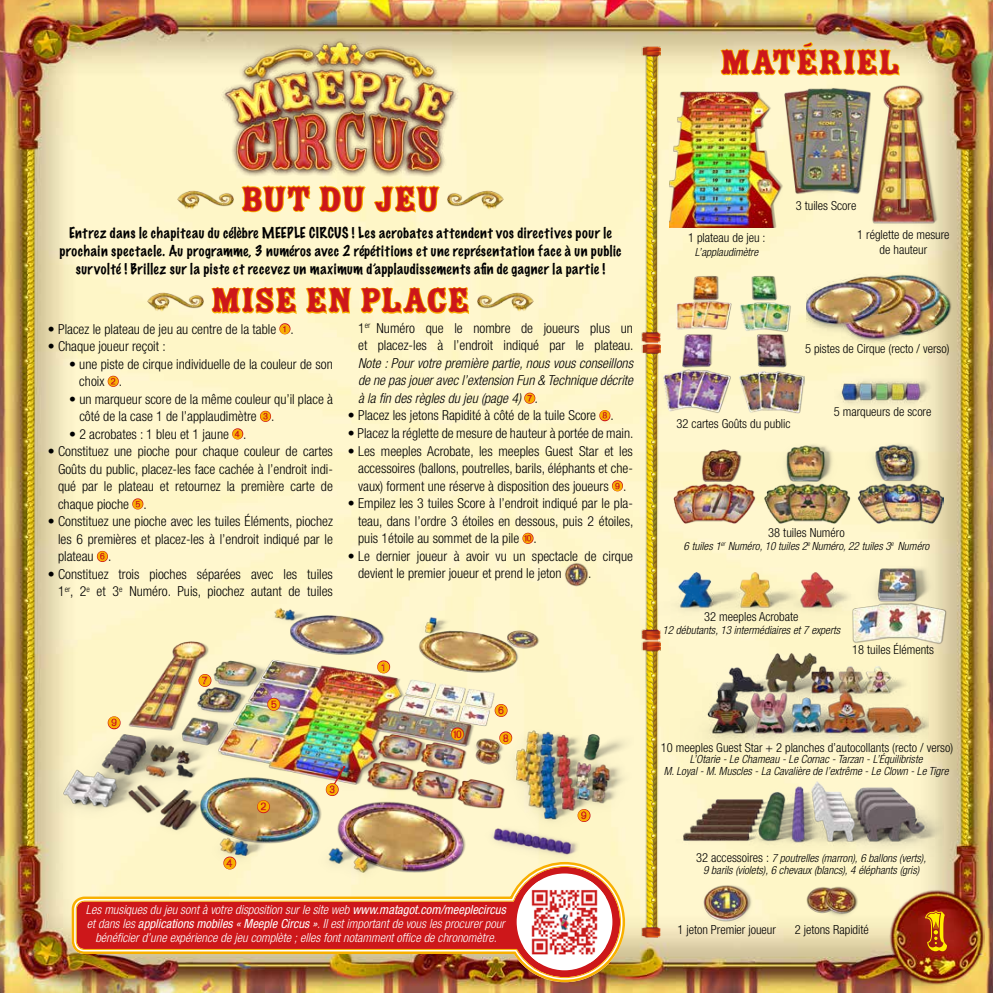
<style>
.page{position:relative;width:993px;height:993px;background:#fff}
.page>*{position:absolute;margin:0;border:0;box-sizing:border-box;transform-origin:0 0}
.t1{font:55px "Zebrawood Std";color:#ffed00}
.t2{font:37.5px "Zebrawood Std Fill";color:#cd171a}
.t3{font:300 condensed 13.75px/17.5px "Helvetica Neue LT Std";color:#000}
.t4{font:100 13.75px/17.5px "Marker Felt";letter-spacing:.035em;color:#000;text-align:center}
.t5{font:italic 300 condensed 13.75px/17.5px "Helvetica Neue LT Std";color:#000;text-align:justify}
.t6{font:300 condensed 12.5px/15px "Helvetica Neue LT Std";color:#000;text-align:center}
.t7{font:italic 300 condensed 12.5px/13.8px "Helvetica Neue LT Std";color:#fff;text-align:center}
.t8{font:italic 300 condensed 11.25px/11.2px "Helvetica Neue LT Std";color:#000;text-align:center}
.s1{color:#f8b000}
.s2{font-weight:400}
.s3{font-style:normal;font-size:12.5px}
</style>
<div class="page">
<img style="left:0;top:0;width:992px;height:992px">
<img style="left:888px;top:888px;width:95px;height:95px">
<img style="left:640px;top:46px;width:20px;height:891px">
<img style="left:221px;top:36px;width:239px;height:140px">
<img style="left:177px;top:191px;width:56px;height:20px">
<svg style="left:240px;top:184px;width:201px;height:30px"></svg>
<img style="left:447px;top:191px;width:56px;height:20px">
<img style="left:147px;top:292px;width:56px;height:20px">
<svg style="left:210px;top:285px;width:87px;height:31px"></svg>
<svg style="left:304px;top:285px;width:49px;height:31px"></svg>
<svg style="left:359px;top:285px;width:111px;height:31px"></svg>
<img style="left:477px;top:292px;width:56px;height:20px">
<svg style="left:278px;top:322px;width:13px;height:13px"></svg>
<svg style="left:107px;top:375px;width:13px;height:12px"></svg>
<svg style="left:259px;top:410px;width:13px;height:12px"></svg>
<svg style="left:231px;top:427px;width:13px;height:13px"></svg>
<svg style="left:131px;top:497px;width:13px;height:13px"></svg>
<svg style="left:96px;top:550px;width:13px;height:12px"></svg>
<svg style="left:523px;top:391px;width:13px;height:13px"></svg>
<svg style="left:598px;top:409px;width:13px;height:13px"></svg>
<svg style="left:611px;top:479px;width:12px;height:13px"></svg>
<svg style="left:521px;top:531px;width:13px;height:13px"></svg>
<svg style="left:718px;top:41px;width:182px;height:37px"></svg>
<img style="left:668px;top:90px;width:116px;height:138px">
<img style="left:663px;top:276px;width:141px;height:137px">
<img style="left:851px;top:563px;width:96px;height:81px">
<img style="left:806px;top:272px;width:147px;height:76px">
<img style="left:834px;top:374px;width:99px;height:45px">
<img style="left:868px;top:84px;width:70px;height:143px">
<img style="left:784px;top:88px;width:85px;height:108px">
<img style="left:673px;top:440px;width:269px;height:83px">
<img style="left:657px;top:572px;width:204px;height:51px">
<img style="left:680px;top:653px;width:247px;height:107px">
<img style="left:675px;top:781px;width:268px;height:75px">
<img style="left:804px;top:884px;width:55px;height:36px">
<img style="left:699px;top:882px;width:55px;height:43px">
<img style="left:57px;top:596px;width:576px;height:286px">
<img style="left:564px;top:562px;width:24px;height:24px">
<img style="left:70px;top:860px;width:556px;height:123px">
<img style="left:75px;top:865px;width:546px;height:113px">
<div style="left:516px;top:873px;width:96px;height:96px;background:#fff;border-radius:50%"></div>
<img style="left:523px;top:880px;width:82px;height:82px">
<svg style="left:376px;top:659px;width:15px;height:15px"></svg>
<svg style="left:256px;top:799px;width:15px;height:14px"></svg>
<svg style="left:222px;top:855px;width:15px;height:15px"></svg>
<svg style="left:266px;top:696px;width:15px;height:15px"></svg>
<svg style="left:493px;top:703px;width:15px;height:14px"></svg>
<svg style="left:198px;top:673px;width:14px;height:14px"></svg>
<svg style="left:498px;top:730px;width:15px;height:15px"></svg>
<svg style="left:107px;top:715px;width:14px;height:15px"></svg>
<svg style="left:576px;top:808px;width:15px;height:14px"></svg>
<svg style="left:450px;top:726px;width:14px;height:15px"></svg>
<svg style="left:325px;top:765px;width:21px;height:31px"></svg>
<h2 class="t2" style="left:719px;top:43px;width:181px">MATÉRIEL</h2>
<h2 class="t2" style="left:241px;top:179px;width:200px">BUT DU JEU</h2>
<p class="t4" style="left:59px;top:224px;width:563px">Entrez dans le chapiteau du célèbre MEEPLE CIRCUS ! Les acrobates attendent vos directives pour le prochain spectacle. Au programme, 3 numéros avec 2 répétitions et une représentation face à un public survolté ! Brillez sur la piste et recevez un maximum d’applaudissements afin de gagner la partie !</p>
<h2 class="t2" style="left:211px;top:281px;width:260px">MISE EN PLACE</h2>
<p class="t3" style="left:48px;top:320px;width:247px">• Placez le plateau de jeu au centre de la table <span class="s1">➊</span>.</p>
<p class="t3" style="left:48px;top:337px;width:119px">• Chaque joueur reçoit :</p>
<p class="t3" style="left:79px;top:355px;width:255px;text-indent:-10px">• une piste de cirque individuelle de la couleur de son choix <span class="s1">➋</span>.</p>
<p class="t3" style="left:79px;top:390px;width:255px;text-indent:-10px">• un marqueur score de la même couleur qu’il place à côté de la case 1 de l’applaudimètre <span class="s1">➌</span>.</p>
<p class="t3" style="left:69px;top:425px;width:179px">• 2 acrobates : 1 bleu et 1 jaune <span class="s1">➍</span>.</p>
<p class="t3" style="left:58px;top:442px;width:276px;text-align:justify;text-indent:-10px">• Constituez une pioche pour chaque couleur de cartes Goûts du public, placez-les face cachée à l’endroit indi&shy;qué par le plateau et retournez la première carte de chaque pioche <span class="s1">➎</span>.</p>
<p class="t3" style="left:58px;top:512px;width:276px;text-align:justify;text-indent:-10px">• Constituez une pioche avec les tuiles Éléments, piochez les 6 premières et placez-les à l’endroit indiqué par le plateau <span class="s1">➏</span>.</p>
<p class="t3" style="left:48px;top:565px;width:286px;text-align:right">• Constituez trois pioches séparées avec les tuiles<br>1<sup>er</sup>, 2<sup>e</sup> et 3<sup>e</sup> Numéro. Puis, piochez autant de tuiles</p>
<p class="t3" style="left:358px;top:319px;width:277px">1<sup>er</sup> Numéro que le nombre de joueurs plus un et placez-les à l’endroit indiqué par le plateau.</p>
<p class="t5" style="left:358px;top:354px;width:276px">Note : Pour votre première partie, nous vous conseillons de ne pas jouer avec l’extension Fun &amp; Technique décrite à la fin des règles du jeu (page 4) <span class="s1">➐</span>.</p>
<p class="t3" style="left:348px;top:406px;width:267px">• Placez les jetons Rapidité à côté de la tuile Score <span class="s1">➑</span>.</p>
<p class="t3" style="left:348px;top:424px;width:287px">• Placez la réglette de mesure de hauteur à portée de main.</p>
<p class="t3" style="left:358px;top:441px;width:276px;text-align:justify;text-indent:-10px">• Les meeples Acrobate, les meeples Guest Star et les accessoires (ballons, poutrelles, barils, éléphants et che&shy;vaux) forment une réserve à disposition des joueurs <span class="s1">➒</span>.</p>
<p class="t3" style="left:358px;top:494px;width:277px;text-align:justify;text-indent:-10px">• Empilez les 3 tuiles Score à l’endroit indiqué par le pla&shy;teau, dans l’ordre 3 étoiles en dessous, puis 2 étoiles, puis 1étoile au sommet de la pile <span class="s1">➓</span>.</p>
<p class="t3" style="left:358px;top:546px;width:276px;text-indent:-10px">• Le dernier joueur à avoir vu un spectacle de cirque devient le premier joueur et prend le jeton</p>
<p class="t3" style="left:587px;top:564px;width:5px">.</p>
<p class="t6" style="left:687px;top:230px;width:79px">1 plateau de jeu :</p>
<p class="t8" style="left:694px;top:246px;width:65px">L’applaudimètre</p>
<p class="t6" style="left:795px;top:198px;width:62px">3 tuiles Score</p>
<p class="t6" style="left:857px;top:227px;width:94px">1 réglette de mesure de hauteur</p>
<p class="t6" style="left:804px;top:340px;width:146px">5 pistes de Cirque (recto / verso)</p>
<p class="t6" style="left:676px;top:415px;width:115px">32 cartes Goûts du public</p>
<p class="t6" style="left:833px;top:404px;width:99px">5 marqueurs de score</p>
<p class="t6" style="left:768px;top:524px;width:78px">38 tuiles Numéro</p>
<p class="t8" style="left:683px;top:540px;width:247px">6 tuiles 1<sup>er</sup> Numéro, 10 tuiles 2<sup>e</sup> Numéro, 22 tuiles 3<sup>e</sup> Numéro</p>
<p class="t6" style="left:704px;top:608px;width:96px">32 meeples Acrobate</p>
<p class="t8" style="left:662px;top:625px;width:179px">12 débutants, 13 intermédiaires et 7 experts</p>
<p class="t6" style="left:852px;top:641px;width:83px">18 tuiles Éléments</p>
<p class="t7" style="left:86px;top:902px;width:421px">Les musiques du jeu sont à votre disposition sur le site web <span class="s2">www.matagot.com/meeplecircus </span>et dans les <span class="s2">applications mobiles « Meeple Circus »</span>. Il est important de vous les procurer pour bénéficier d’une expérience de jeu complète ; elles font notamment office de chronomètre.</p>
<p class="t6" style="left:660px;top:740px;width:293px">10 meeples Guest Star + 2 planches d’autocollants (recto / verso)</p>
<p class="t8" style="left:663px;top:753px;width:286px">L’Otarie - Le Chameau - Le Cornac - Tarzan - L’Équilibriste<br>M. Loyal - M. Muscles - La Cavalière de l’extrême - Le Clown - Le Tigre</p>
<p class="t8" style="left:696px;top:852px;width:231px;line-height:11.8px"><span class="s3">32 accessoires :</span> 7 poutrelles (marron), 6 ballons (verts),<br>9 barils (violets), 6 chevaux (blancs), 4 éléphants (gris)</p>
<p class="t6" style="left:677px;top:921px;width:100px">1 jeton Premier joueur</p>
<p class="t6" style="left:794px;top:921px;width:75px">2 jetons Rapidité</p>
<h1 class="t1" style="left:924px;top:900px;width:23px">1</h1>
</div>
